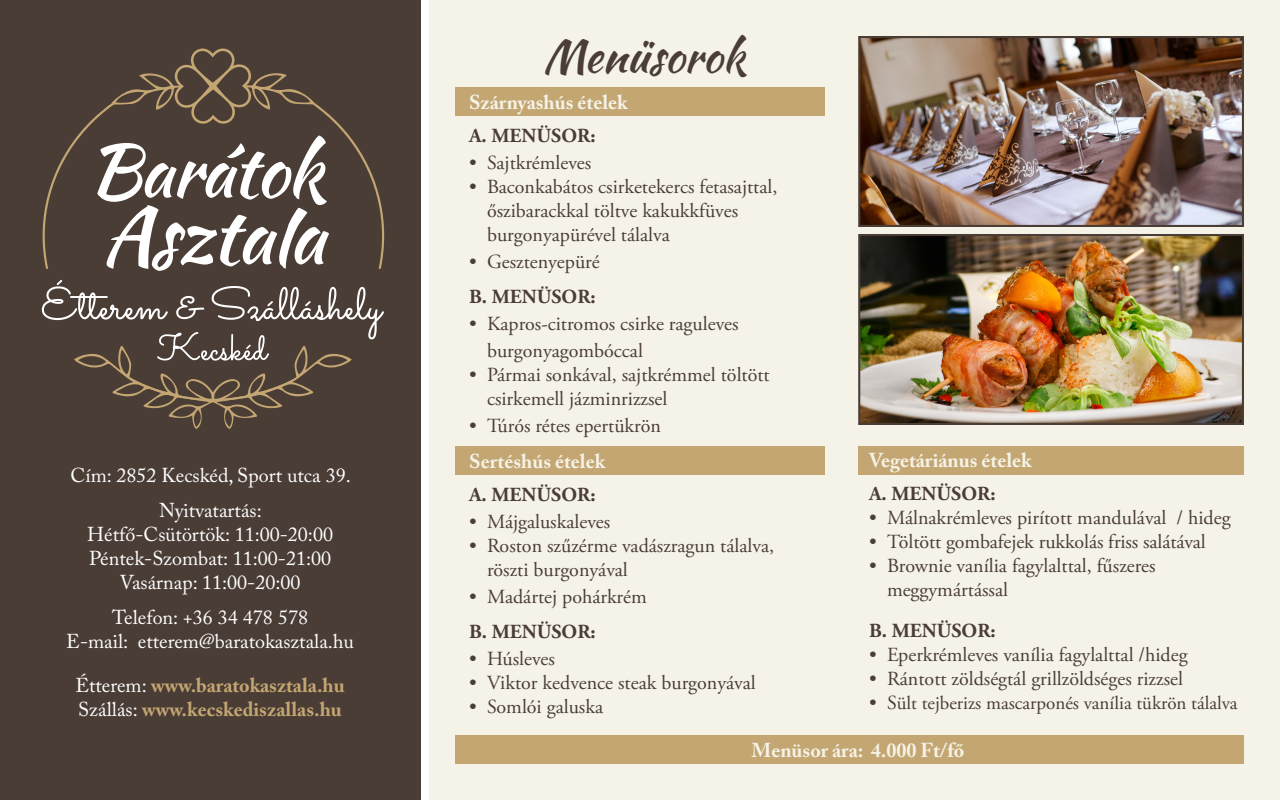
<style>
.page{position:relative;width:1280px;height:800px;background:#fff}
.page>*{position:absolute;margin:0;border:0;box-sizing:border-box;transform-origin:0 0}
.t1{font:45px "Kaushan Script";color:#4a3d36}
.t2{font:20px/24px "Adobe Garamond Pro";color:#4a3d36}
.t3{font:20px/24px "Adobe Caslon Pro";color:#fff;text-align:center}
.t4{font:700 20px "Adobe Caslon Pro";color:#f5f3e7}
.t5{font:700 20px "Adobe Garamond Pro";color:#4a3d36}
.t6{font:700 20px/24px "Adobe Caslon Pro";color:#c4a673}
.t7{font:19px "Adobe Garamond Pro";color:#4a3d36}
.s1{font-weight:400;color:#fff}
.s2{font-size:20px}
</style>
<div class="page">
<div style="left:0;top:0;width:421px;height:800px;background:#4a3d36"></div>
<div style="left:430px;top:0;width:850px;height:800px;background:#f5f3e7"></div>
<div style="left:455px;top:87px;width:370px;height:29px;background:#c4a673"></div>
<div style="left:858px;top:446px;width:386px;height:29px;background:#c4a673"></div>
<div style="left:455px;top:446px;width:370px;height:29px;background:#c4a673"></div>
<div style="left:455px;top:735px;width:789px;height:29px;background:#c4a673"></div>
<img style="left:861px;top:39px;width:380px;height:185px">
<div style="left:858px;top:36px;width:386px;height:191px;border:2px solid #4a3d36"></div>
<img style="left:861px;top:237px;width:380px;height:185px">
<div style="left:858px;top:234px;width:386px;height:191px;border:2px solid #4a3d36"></div>
<svg style="left:42px;top:280px;width:342px;height:149px"></svg>
<svg style="left:43px;top:48px;width:341px;height:223px"></svg>
<p class="t3" style="left:71px;top:457px;width:282px;line-height:35px">Cím: 2852 Kecskéd, Sport utca 39.<br>Nyitvatartás:</p>
<p class="t3" style="left:87px;top:522px;width:247px">Hétfő-Csütörtök: 11:00-20:00<br>Péntek-Szombat: 11:00-21:00<br>Vasárnap: 11:00-20:00</p>
<p class="t3" style="left:66px;top:605px;width:289px">Telefon: +36 34 478 578<br>E-mail: etterem@baratokasztala.hu</p>
<p class="t6" style="left:75px;top:673px;width:271px"><span class="s1">Étterem:</span> www.baratokasztala.hu<br><span class="s1">Szállás:</span> www.kecskediszallas.hu</p>
<h1 class="t1" style="left:543px;top:23px;width:204px">Menüsorok</h1>
<p class="t4" style="left:469px;top:90px;width:160px">Szárnyashús ételek</p>
<p class="t5" style="left:469px;top:124px;width:128px">A. MENÜSOR:</p>
<p class="t2" style="left:469px;top:151px;width:124px">• Sajtkrémleves</p>
<p class="t2" style="left:487px;top:175px;width:292px;text-indent:-18px">• Baconkabátos csirketekercs fetasajttal, őszibarackkal töltve kakukkfüves burgonyapürével tálalva</p>
<p class="t2" style="left:469px;top:250px;width:132px">• Gesztenyepüré</p>
<p class="t5" style="left:469px;top:285px;width:128px">B. MENÜSOR:</p>
<p class="t2" style="left:487px;top:311px;width:253px;line-height:27px;text-indent:-18px">• Kapros-citromos csirke raguleves burgonyagombóccal</p>
<p class="t2" style="left:487px;top:363px;width:284px;text-indent:-18px">• Pármai sonkával, sajtkrémmel töltött csirkemell jázminrizzsel</p>
<p class="t2" style="left:469px;top:414px;width:193px">• Túrós rétes epertükrön</p>
<p class="t4" style="left:469px;top:449px;width:138px">Sertéshús ételek</p>
<p class="t5" style="left:469px;top:483px;width:128px">A. MENÜSOR:</p>
<p class="t2" style="left:469px;top:510px;width:143px">• Májgaluskaleves</p>
<p class="t2" style="left:487px;top:534px;width:289px;text-indent:-18px">• Roston szűzérme vadászragun tálalva, röszti burgonyával</p>
<p class="t2" style="left:469px;top:585px;width:179px">• Madártej pohárkrém</p>
<p class="t5" style="left:469px;top:620px;width:128px">B. MENÜSOR:</p>
<p class="t2" style="left:469px;top:647px;width:87px">• Húsleves</p>
<p class="t2" style="left:469px;top:671px;width:288px">• Viktor kedvence steak burgonyával</p>
<p class="t2" style="left:469px;top:695px;width:136px">• Somlói galuska</p>
<p class="t4" style="left:869px;top:448px;width:164px">Vegetáriánus ételek</p>
<p class="t5" style="left:869px;top:482px;width:128px">A. MENÜSOR:</p>
<p class="t2" style="left:869px;top:506px;width:363px">• Málnakrémleves pirított mandulával / hideg</p>
<p class="t2" style="left:869px;top:530px;width:338px">• Töltött gombafejek rukkolás friss salátával</p>
<p class="t2" style="left:887px;top:554px;width:270px;text-indent:-18px">• Brownie vanília fagylalttal, fűszeres meggymártással</p>
<p class="t5" style="left:869px;top:619px;width:128px">B. MENÜSOR:</p>
<p class="t2" style="left:869px;top:643px;width:320px">• Eperkrémleves vanília fagylalttal /hideg</p>
<p class="t2" style="left:869px;top:667px;width:316px">• Rántott zöldségtál grillzöldséges rizzsel</p>
<p class="t7" style="left:869px;top:691px;width:370px"><span class="s2">• S</span>ült tejberizs mascarponés vanília tükrön tálalva</p>
<p class="t4" style="left:752px;top:738px;width:214px">Menüsor ára: 4.000 Ft/fő</p>
</div>
